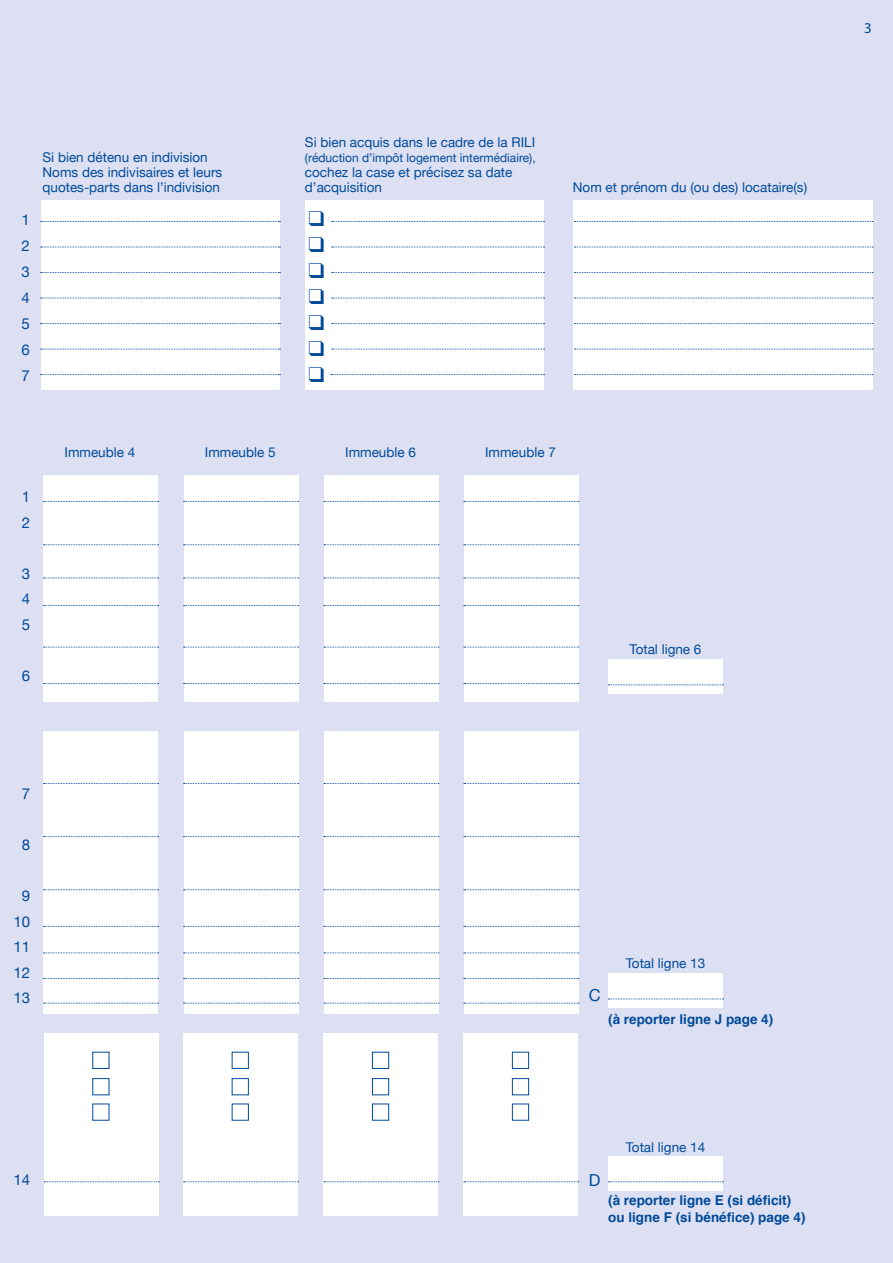
<style>
.page{position:relative;width:893px;height:1263px;background:#dde0f2}
.page>*{position:absolute;margin:0;border:0;box-sizing:border-box;transform-origin:0 0}
.t1{font:16.5px "Helvetica Neue";color:#004a9a}
.t2{font:15px "Helvetica Neue";color:#004a9a}
.t3{font:15px "Myriad Pro";color:#004a9a}
.t4{font:13.5px/15px "Helvetica Neue";color:#004a9a}
.t5{font:700 13.5px "Helvetica";color:#004a9a}
.t6{font:12px "Helvetica Neue";color:#004a9a}
</style>
<div class="page">
<div style="left:305px;top:201px;width:239px;height:189px;background:#fff"></div>
<div style="left:573px;top:201px;width:299px;height:189px;background:#fff"></div>
<div style="left:41px;top:201px;width:238px;height:189px;background:#fff"></div>
<svg style="left:41px;top:221px;width:239px;height:1px"></svg>
<svg style="left:41px;top:247px;width:239px;height:1px"></svg>
<svg style="left:41px;top:272px;width:239px;height:1px"></svg>
<svg style="left:41px;top:298px;width:239px;height:1px"></svg>
<svg style="left:41px;top:323px;width:239px;height:1px"></svg>
<svg style="left:41px;top:349px;width:239px;height:1px"></svg>
<svg style="left:41px;top:374px;width:239px;height:1px"></svg>
<svg style="left:332px;top:221px;width:212px;height:1px"></svg>
<svg style="left:574px;top:221px;width:299px;height:1px"></svg>
<svg style="left:332px;top:247px;width:212px;height:1px"></svg>
<svg style="left:574px;top:247px;width:299px;height:1px"></svg>
<svg style="left:332px;top:272px;width:212px;height:1px"></svg>
<svg style="left:574px;top:272px;width:299px;height:1px"></svg>
<svg style="left:332px;top:298px;width:212px;height:1px"></svg>
<svg style="left:574px;top:298px;width:299px;height:1px"></svg>
<svg style="left:332px;top:323px;width:212px;height:1px"></svg>
<svg style="left:574px;top:323px;width:299px;height:1px"></svg>
<svg style="left:332px;top:349px;width:212px;height:1px"></svg>
<svg style="left:574px;top:349px;width:299px;height:1px"></svg>
<svg style="left:331px;top:374px;width:213px;height:1px"></svg>
<svg style="left:574px;top:374px;width:299px;height:1px"></svg>
<div style="left:44px;top:475px;width:114px;height:226px;background:#fff"></div>
<div style="left:44px;top:731px;width:114px;height:282px;background:#fff"></div>
<svg style="left:44px;top:501px;width:115px;height:1px"></svg>
<svg style="left:44px;top:544px;width:115px;height:1px"></svg>
<svg style="left:44px;top:578px;width:115px;height:1px"></svg>
<svg style="left:44px;top:605px;width:115px;height:1px"></svg>
<svg style="left:44px;top:647px;width:115px;height:1px"></svg>
<svg style="left:44px;top:683px;width:115px;height:1px"></svg>
<svg style="left:44px;top:783px;width:115px;height:1px"></svg>
<svg style="left:44px;top:836px;width:115px;height:1px"></svg>
<svg style="left:44px;top:889px;width:115px;height:1px"></svg>
<svg style="left:44px;top:926px;width:115px;height:1px"></svg>
<svg style="left:44px;top:952px;width:115px;height:1px"></svg>
<svg style="left:44px;top:978px;width:115px;height:1px"></svg>
<svg style="left:44px;top:1003px;width:115px;height:1px"></svg>
<div style="left:184px;top:475px;width:114px;height:226px;background:#fff"></div>
<div style="left:184px;top:731px;width:114px;height:282px;background:#fff"></div>
<svg style="left:184px;top:501px;width:115px;height:1px"></svg>
<svg style="left:184px;top:544px;width:115px;height:1px"></svg>
<svg style="left:184px;top:578px;width:115px;height:1px"></svg>
<svg style="left:184px;top:605px;width:115px;height:1px"></svg>
<svg style="left:184px;top:647px;width:115px;height:1px"></svg>
<svg style="left:184px;top:683px;width:115px;height:1px"></svg>
<svg style="left:184px;top:783px;width:115px;height:1px"></svg>
<svg style="left:184px;top:836px;width:115px;height:1px"></svg>
<svg style="left:184px;top:889px;width:115px;height:1px"></svg>
<svg style="left:184px;top:926px;width:115px;height:1px"></svg>
<svg style="left:184px;top:952px;width:115px;height:1px"></svg>
<svg style="left:184px;top:978px;width:115px;height:1px"></svg>
<svg style="left:184px;top:1003px;width:115px;height:1px"></svg>
<div style="left:324px;top:475px;width:114px;height:226px;background:#fff"></div>
<div style="left:324px;top:731px;width:114px;height:282px;background:#fff"></div>
<svg style="left:324px;top:501px;width:115px;height:1px"></svg>
<svg style="left:324px;top:544px;width:115px;height:1px"></svg>
<svg style="left:324px;top:578px;width:115px;height:1px"></svg>
<svg style="left:324px;top:605px;width:115px;height:1px"></svg>
<svg style="left:324px;top:647px;width:115px;height:1px"></svg>
<svg style="left:324px;top:683px;width:115px;height:1px"></svg>
<svg style="left:324px;top:783px;width:115px;height:1px"></svg>
<svg style="left:324px;top:836px;width:115px;height:1px"></svg>
<svg style="left:324px;top:889px;width:115px;height:1px"></svg>
<svg style="left:324px;top:926px;width:115px;height:1px"></svg>
<svg style="left:324px;top:952px;width:115px;height:1px"></svg>
<svg style="left:324px;top:978px;width:115px;height:1px"></svg>
<svg style="left:324px;top:1003px;width:115px;height:1px"></svg>
<div style="left:464px;top:475px;width:114px;height:226px;background:#fff"></div>
<div style="left:464px;top:731px;width:114px;height:282px;background:#fff"></div>
<svg style="left:464px;top:501px;width:115px;height:1px"></svg>
<svg style="left:464px;top:544px;width:115px;height:1px"></svg>
<svg style="left:464px;top:578px;width:115px;height:1px"></svg>
<svg style="left:464px;top:605px;width:115px;height:1px"></svg>
<svg style="left:464px;top:647px;width:115px;height:1px"></svg>
<svg style="left:464px;top:683px;width:115px;height:1px"></svg>
<svg style="left:464px;top:783px;width:115px;height:1px"></svg>
<svg style="left:464px;top:836px;width:115px;height:1px"></svg>
<svg style="left:464px;top:889px;width:115px;height:1px"></svg>
<svg style="left:464px;top:926px;width:115px;height:1px"></svg>
<svg style="left:464px;top:952px;width:115px;height:1px"></svg>
<svg style="left:464px;top:978px;width:115px;height:1px"></svg>
<svg style="left:464px;top:1003px;width:115px;height:1px"></svg>
<div style="left:608px;top:973px;width:114px;height:35px;background:#fff"></div>
<div style="left:608px;top:659px;width:114px;height:35px;background:#fff"></div>
<svg style="left:608px;top:998px;width:115px;height:1px"></svg>
<svg style="left:608px;top:684px;width:115px;height:1px"></svg>
<div style="left:608px;top:1156px;width:114px;height:35px;background:#fff"></div>
<svg style="left:608px;top:1181px;width:115px;height:1px"></svg>
<div style="left:44px;top:1034px;width:114px;height:182px;background:#fff"></div>
<div style="left:324px;top:1034px;width:114px;height:182px;background:#fff"></div>
<div style="left:184px;top:1034px;width:114px;height:182px;background:#fff"></div>
<div style="left:464px;top:1034px;width:114px;height:182px;background:#fff"></div>
<svg style="left:44px;top:1181px;width:115px;height:1px"></svg>
<svg style="left:324px;top:1181px;width:115px;height:1px"></svg>
<svg style="left:184px;top:1181px;width:115px;height:1px"></svg>
<svg style="left:464px;top:1181px;width:115px;height:1px"></svg>
<div style="left:92px;top:1052px;width:17px;height:17px;border:1px solid #004a9a"></div>
<div style="left:92px;top:1078px;width:17px;height:17px;border:1px solid #004a9a"></div>
<div style="left:372px;top:1052px;width:17px;height:17px;border:1px solid #004a9a"></div>
<div style="left:372px;top:1078px;width:17px;height:17px;border:1px solid #004a9a"></div>
<div style="left:372px;top:1104px;width:17px;height:16px;border:1px solid #004a9a"></div>
<div style="left:232px;top:1052px;width:17px;height:17px;border:1px solid #004a9a"></div>
<div style="left:232px;top:1078px;width:17px;height:17px;border:1px solid #004a9a"></div>
<div style="left:232px;top:1104px;width:17px;height:16px;border:1px solid #004a9a"></div>
<div style="left:512px;top:1052px;width:17px;height:17px;border:1px solid #004a9a"></div>
<div style="left:512px;top:1078px;width:17px;height:17px;border:1px solid #004a9a"></div>
<div style="left:512px;top:1104px;width:17px;height:16px;border:1px solid #004a9a"></div>
<p class="t2" style="left:22px;top:209px;width:10px">1</p>
<p class="t2" style="left:22px;top:235px;width:10px">2</p>
<p class="t2" style="left:22px;top:260px;width:10px">3</p>
<p class="t2" style="left:22px;top:286px;width:10px">4</p>
<p class="t2" style="left:22px;top:312px;width:10px">5</p>
<p class="t2" style="left:22px;top:338px;width:10px">6</p>
<p class="t2" style="left:22px;top:364px;width:10px">7</p>
<p class="t4" style="left:43px;top:151px;width:167px">Si bien détenu en indivision</p>
<p class="t4" style="left:43px;top:166px;width:181px">Noms des indivisaires et leurs quotes-parts dans l’indivision</p>
<p class="t4" style="left:305px;top:136px;width:232px">Si bien acquis dans le cadre de la RILI</p>
<p class="t6" style="left:305px;top:149px;width:232px">(réduction d’impôt logement intermédiaire),</p>
<p class="t4" style="left:305px;top:166px;width:209px">cochez la case et précisez sa date d’acquisition</p>
<p class="t4" style="left:573px;top:181px;width:236px">Nom et prénom du (ou des) locataire(s)</p>
<p class="t2" style="left:22px;top:486px;width:10px">1</p>
<p class="t2" style="left:22px;top:512px;width:10px">2</p>
<p class="t2" style="left:22px;top:563px;width:10px">3</p>
<p class="t2" style="left:22px;top:588px;width:10px">4</p>
<p class="t2" style="left:22px;top:614px;width:10px">5</p>
<p class="t2" style="left:22px;top:665px;width:10px">6</p>
<p class="t4" style="left:65px;top:446px;width:72px">Immeuble 4</p>
<p class="t4" style="left:205px;top:446px;width:72px">Immeuble 5</p>
<p class="t4" style="left:345px;top:446px;width:72px">Immeuble 6</p>
<p class="t4" style="left:485px;top:446px;width:72px">Immeuble 7</p>
<p class="t4" style="left:629px;top:643px;width:74px">Total ligne 6</p>
<p class="t2" style="left:22px;top:783px;width:10px">7</p>
<p class="t2" style="left:22px;top:834px;width:10px">8</p>
<p class="t2" style="left:22px;top:885px;width:10px">9</p>
<p class="t2" style="left:13px;top:911px;width:18px">10</p>
<p class="t2" style="left:13px;top:936px;width:18px">11</p>
<p class="t2" style="left:13px;top:962px;width:18px">12</p>
<p class="t2" style="left:13px;top:987px;width:18px">13</p>
<p class="t1" style="left:589px;top:984px;width:13px">C</p>
<p class="t4" style="left:626px;top:957px;width:81px">Total ligne 13</p>
<p class="t5" style="left:608px;top:1008px;width:167px">(à reporter ligne J page 4)</p>
<p class="t2" style="left:13px;top:1169px;width:18px">14</p>
<p class="t1" style="left:589px;top:1168px;width:13px">D</p>
<p class="t4" style="left:626px;top:1140px;width:81px">Total ligne 14</p>
<p class="t5" style="left:608px;top:1190px;width:185px">(à reporter ligne E (si déficit)</p>
<p class="t5" style="left:608px;top:1206px;width:199px">ou ligne F (si bénéfice) page 4)</p>
<p class="t3" style="left:864px;top:18px;width:9px">3</p>
</div>
